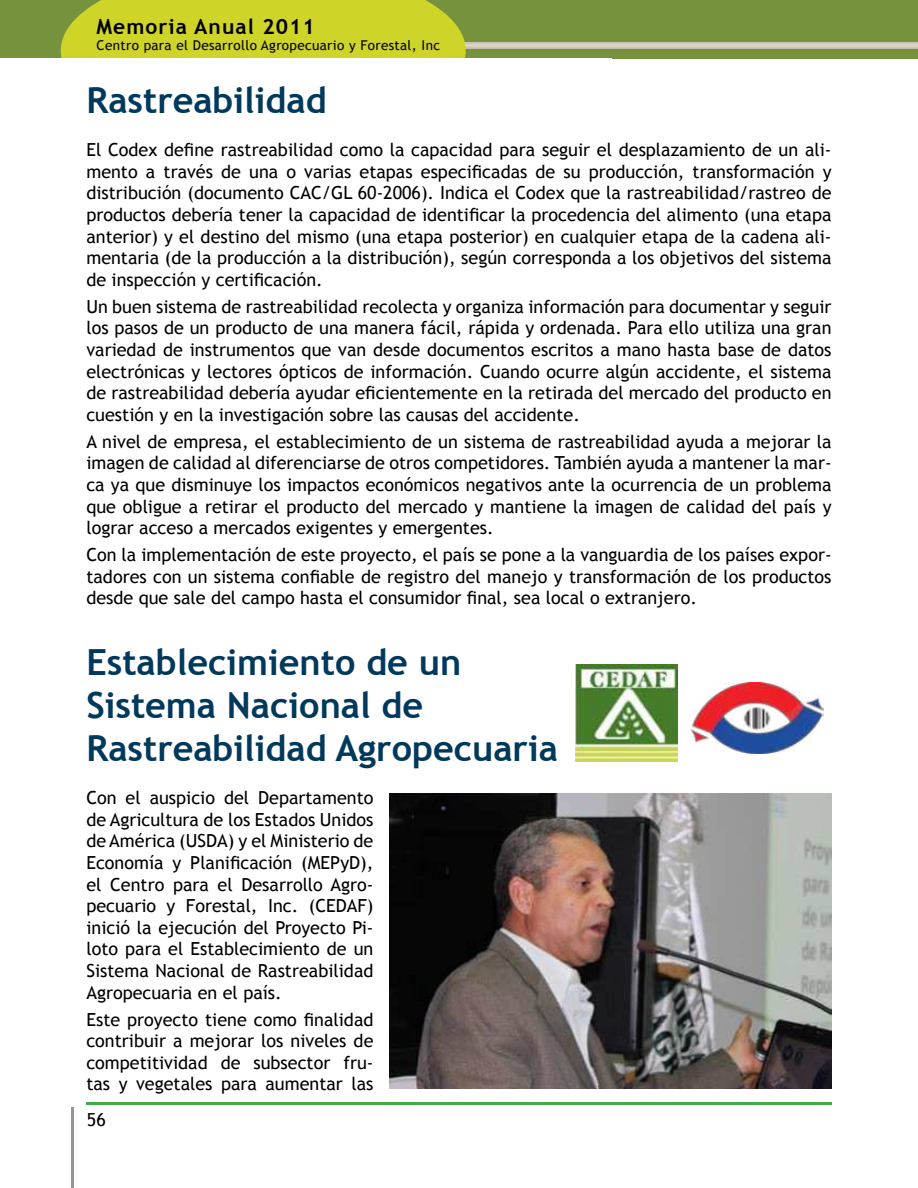
<style>
.page{position:relative;width:918px;height:1188px;background:#fff}
.page>*{position:absolute;margin:0;border:0;box-sizing:border-box;transform-origin:0 0}
.t1{font:700 36px/43.2px "Trebuchet MS";color:#00395c}
.t2{font:700 21px "Trebuchet MS";letter-spacing:.05em;color:#000}
.t3{font:18px/21.6px "Trebuchet MS";color:#000;text-align:justify}
.t4{font:13.5px "Trebuchet MS";letter-spacing:.025em;color:#000}
</style>
<div class="page">
<div style="left:0;top:0;width:918px;height:58px;background:#76923c"></div>
<hr style="left:86px;top:1102px;width:746px;height:3px;background:#41ad49">
<hr style="left:71px;top:1107px;width:3px;height:81px;background:#939598">
<svg style="left:466px;top:42px;width:452px;height:7px;fill:#cfcab8"></svg>
<div style="left:61px;top:0;width:405px;height:58px;background:#cfd429"></div>
<img style="left:690px;top:682px;width:134px;height:71px">
<img style="left:575px;top:664px;width:103px;height:97px">
<img style="left:389px;top:794px;width:443px;height:295px">
<p class="t2" style="left:97px;top:15px;width:220px">Memoria Anual 2011</p>
<p class="t4" style="left:97px;top:40px;width:345px">Centro para el Desarrollo Agropecuario y Forestal, Inc</p>
<h1 class="t1" style="left:86px;top:79px;width:242px">Rastreabilidad</h1>
<p class="t3" style="left:86px;top:139px;width:747px">El Codex de昀椀ne rastreabilidad como la capacidad para seguir el desplazamiento de un ali&shy;mento a través de una o varias etapas especi昀椀cadas de su producción, transformación y distribución (documento CAC/GL 60-2006). Indica el Codex que la rastreabilidad/rastreo de productos debería tener la capacidad de identi昀椀car la procedencia del alimento (una etapa anterior) y el destino del mismo (una etapa posterior) en cualquier etapa de la cadena ali&shy;mentaria (de la producción a la distribución), según corresponda a los objetivos del sistema de inspección y certi昀椀cación.</p>
<p class="t3" style="left:86px;top:297px;width:747px">Un buen sistema de rastreabilidad recolecta y organiza información para documentar y seguir los pasos de un producto de una manera fácil, rápida y ordenada. Para ello utiliza una gran variedad de instrumentos que van desde documentos escritos a mano hasta base de datos electrónicas y lectores ópticos de información. Cuando ocurre algún accidente, el sistema de rastreabilidad debería ayudar e昀椀cientemente en la retirada del mercado del producto en cuestión y en la investigación sobre las causas del accidente.</p>
<p class="t3" style="left:86px;top:432px;width:747px">A nivel de empresa, el establecimiento de un sistema de rastreabilidad ayuda a mejorar la imagen de calidad al diferenciarse de otros competidores. También ayuda a mantener la mar&shy;ca ya que disminuye los impactos económicos negativos ante la ocurrencia de un problema que obligue a retirar el producto del mercado y mantiene la imagen de calidad del país y lograr acceso a mercados exigentes y emergentes.</p>
<p class="t3" style="left:86px;top:545px;width:747px">Con la implementación de este proyecto, el país se pone a la vanguardia de los países expor&shy;tadores con un sistema con昀椀able de registro del manejo y transformación de los productos desde que sale del campo hasta el consumidor 昀椀nal, sea local o extranjero.</p>
<h1 class="t1" style="left:86px;top:640px;width:473px">Establecimiento de un<br>Sistema Nacional de<br>Rastreabilidad Agropecuaria</h1>
<p class="t3" style="left:86px;top:788px;width:289px">Con el auspicio del Departamento de Agricultura de los Estados Unidos de América (USDA) y el Ministerio de Economía y Plani昀椀cación (MEPyD), el Centro para el Desarrollo Agro&shy;pecuario y Forestal, Inc. (CEDAF) inició la ejecución del Proyecto Pi&shy;loto para el Establecimiento de un Sistema Nacional de Rastreabilidad Agropecuaria en el país.</p>
<p class="t3" style="left:86px;top:1009px;width:289px">Este proyecto tiene como 昀椀nalidad contribuir a mejorar los niveles de competitividad de subsector fru&shy;tas y vegetales para aumentar las</p>
<p class="t3" style="left:87px;top:1110px;width:20px">56</p>
</div>
